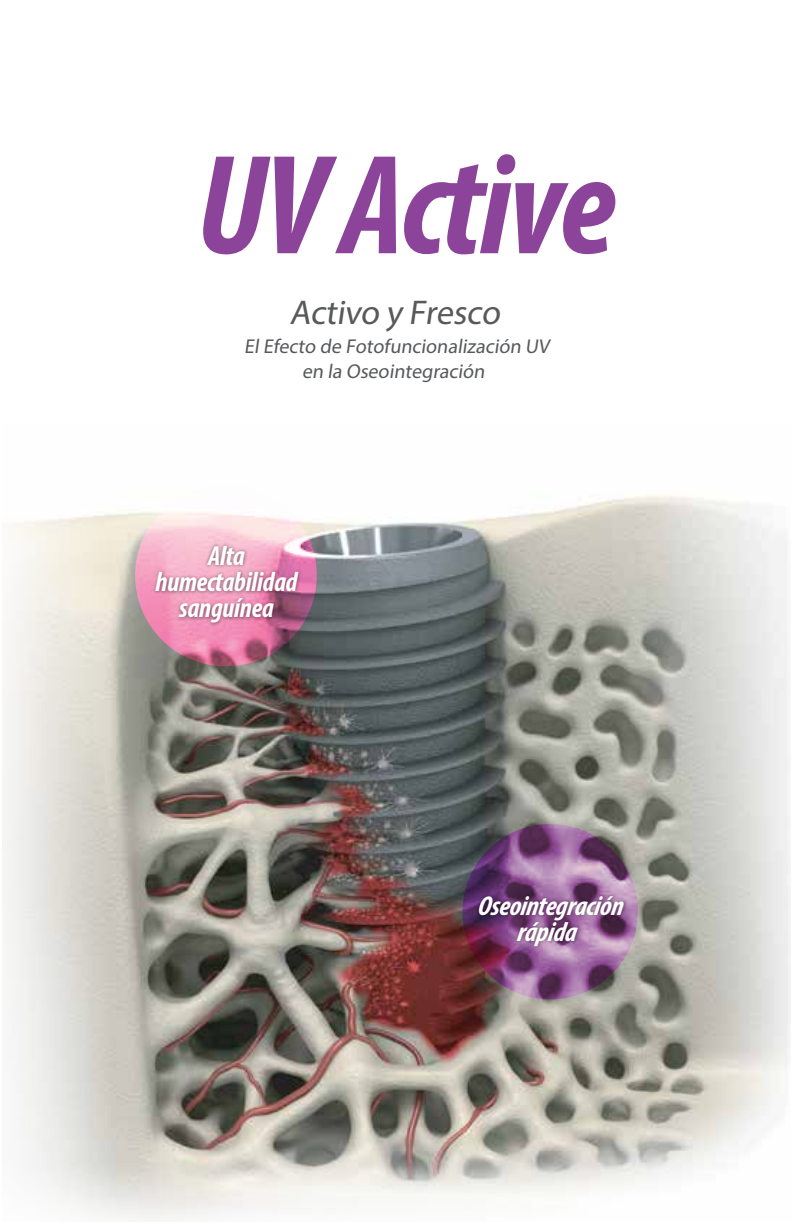
<style>
.page{position:relative;width:792px;height:1224px;background:#fff}
.page>*{position:absolute;margin:0;border:0;box-sizing:border-box;transform-origin:0 0}
.t1{font:italic 700 condensed 143.2px "Myriad Pro";letter-spacing:-.02em;color:#8c439a}
.t2{font:34.4px "Myriad Pro";color:#58595b}
.t3{font:italic 700 condensed 27.8px/26.4px "Myriad Pro";letter-spacing:-.01em;color:#fff;text-align:center}
.t4{font:italic 700 condensed 27.4px/26px "Myriad Pro";letter-spacing:-.01em;color:#fff;text-align:center}
.t5{font:20px/24px "Myriad Pro";color:#58595b;text-align:center}
</style>
<div class="page">
<img style="left:3px;top:495px;width:788px;height:725px">
<svg style="left:135px;top:485px;width:182px;height:181px"></svg>
<svg style="left:462px;top:824px;width:176px;height:175px;background:#895989"></svg>
<img style="left:468px;top:887px;width:163px;height:66px">
<img style="left:150px;top:536px;width:154px;height:93px">
<h1 class="t1" style="left:197px;top:116px;width:420px">UVActive</h1>
<h2 class="t2" style="left:290px;top:291px;width:218px">Activo y Fresco</h2>
<p class="t5" style="left:244px;top:334px;width:310px">ElEfecto de Fotofuncionalización UV en la Oseointegración</p>
<h3 class="t3" style="left:156px;top:542px;width:144px">Alta humectabilidad sanguínea</h3>
<h3 class="t4" style="left:478px;top:892px;width:151px">Oseointegración rápida</h3>
</div>
